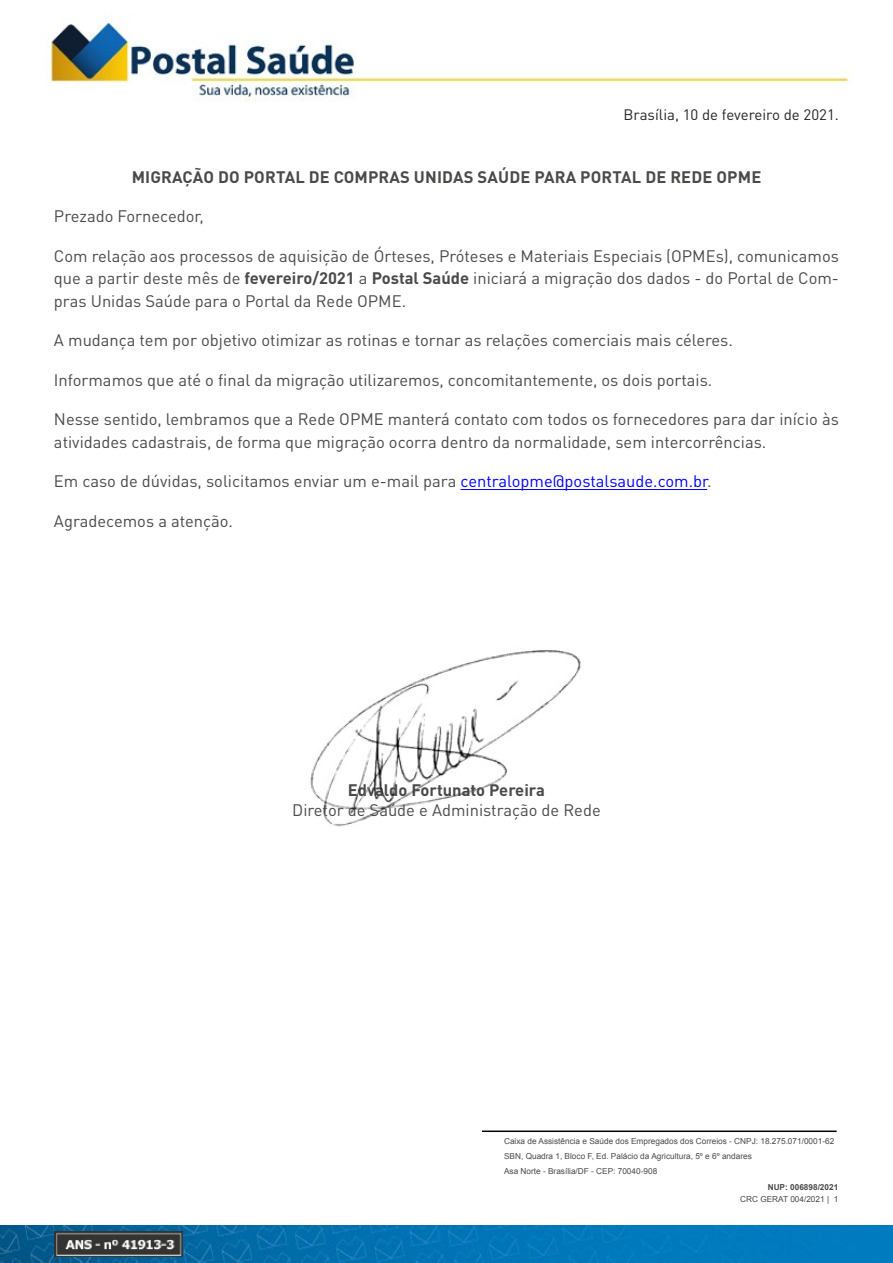
<style>
.page{position:relative;width:893px;height:1263px;background:#fff}
.page>*{position:absolute;margin:0;border:0;box-sizing:border-box;transform-origin:0 0}
.t1{font:16.5px/22.5px "DIN Pro";color:#4a4a49;text-align:justify}
.t2{font:700 16.5px "DIN Pro";letter-spacing:.01em;color:#4a4a49}
.t3{font:15px "DIN Pro";color:#262626}
.t4{font:8.25px/15px "Arial";color:#4a4a49}
.t5{font:700 8.25px "Arial";color:#4a4a49}
.s1{font-weight:700}
.s2{color:#00f}
</style>
<div class="page">
<img style="left:0;top:1226px;width:893px;height:37px">
<hr style="left:482px;top:1130px;width:355px;height:2px;background:#000">
<img style="left:54px;top:1232px;width:129px;height:24px">
<img style="left:49px;top:22px;width:801px;height:79px">
<hr style="left:460px;top:489px;width:247px;height:1px;background:#00f">
<img style="left:310px;top:650px;width:271px;height:177px">
<p class="t3" style="left:624px;top:104px;width:217px">Brasília, 10 de fevereiro de 2021.</p>
<p class="t2" style="left:132px;top:166px;width:631px">MIGRAÇÃO DO PORTAL DE COMPRAS UNIDAS SAÚDE PARA PORTAL DE REDE OPME</p>
<p class="t1" style="left:54px;top:204px;width:151px">Prezado Fornecedor,</p>
<p class="t1" style="left:54px;top:244px;width:786px">Com relação aos processos de aquisição de Órteses, Próteses e Materiais Especiais (OPMEs), comunicamos que a partir deste mês de <span class="s1">fevereiro/2021</span> a <span class="s1">Postal Saúde</span> iniciará a migração dos dados - do Portal de Com&shy;pras Unidas Saúde para o Portal da Rede OPME.</p>
<p class="t1" style="left:54px;top:328px;width:680px">A mudança tem por objetivo otimizar as rotinas e tornar as relações comerciais mais céleres.</p>
<p class="t1" style="left:54px;top:368px;width:660px">Informamos que até o final da migração utilizaremos, concomitantemente, os dois portais.</p>
<p class="t1" style="left:54px;top:407px;width:786px">Nesse sentido, lembramos que a Rede OPME manterá contato com todos os fornecedores para dar início às atividades cadastrais, de forma que migração ocorra dentro da normalidade, sem intercorrências.</p>
<p class="t1" style="left:54px;top:469px;width:659px">Em caso de dúvidas, solicitamos enviar um e-mail para <span class="s2">centralopme@postalsaude.com.br</span>.</p>
<p class="t1" style="left:54px;top:509px;width:180px">Agradecemos a atenção.</p>
<p class="t2" style="left:348px;top:779px;width:199px">Edvaldo Fortunato Pereira</p>
<p class="t1" style="left:292px;top:798px;width:310px">Diretor de Saúde e Administração de Rede</p>
<p class="t4" style="left:504px;top:1133px;width:332px">Caixa de Assistência e Saúde dos Empregados dos Correios - CNPJ: 18.275.071/0001-62<br>SBN, Quadra 1, Bloco F, Ed. Palácio da Agricultura, 5º e 6º andares<br>Asa Norte - Brasília/DF - CEP: 70040-908</p>
<p class="t4" style="left:740px;top:1192px;width:100px">CRC GERAT 004/2021 | 1</p>
<p class="t5" style="left:768px;top:1181px;width:72px">NUP: 006898/2021</p>
</div>
